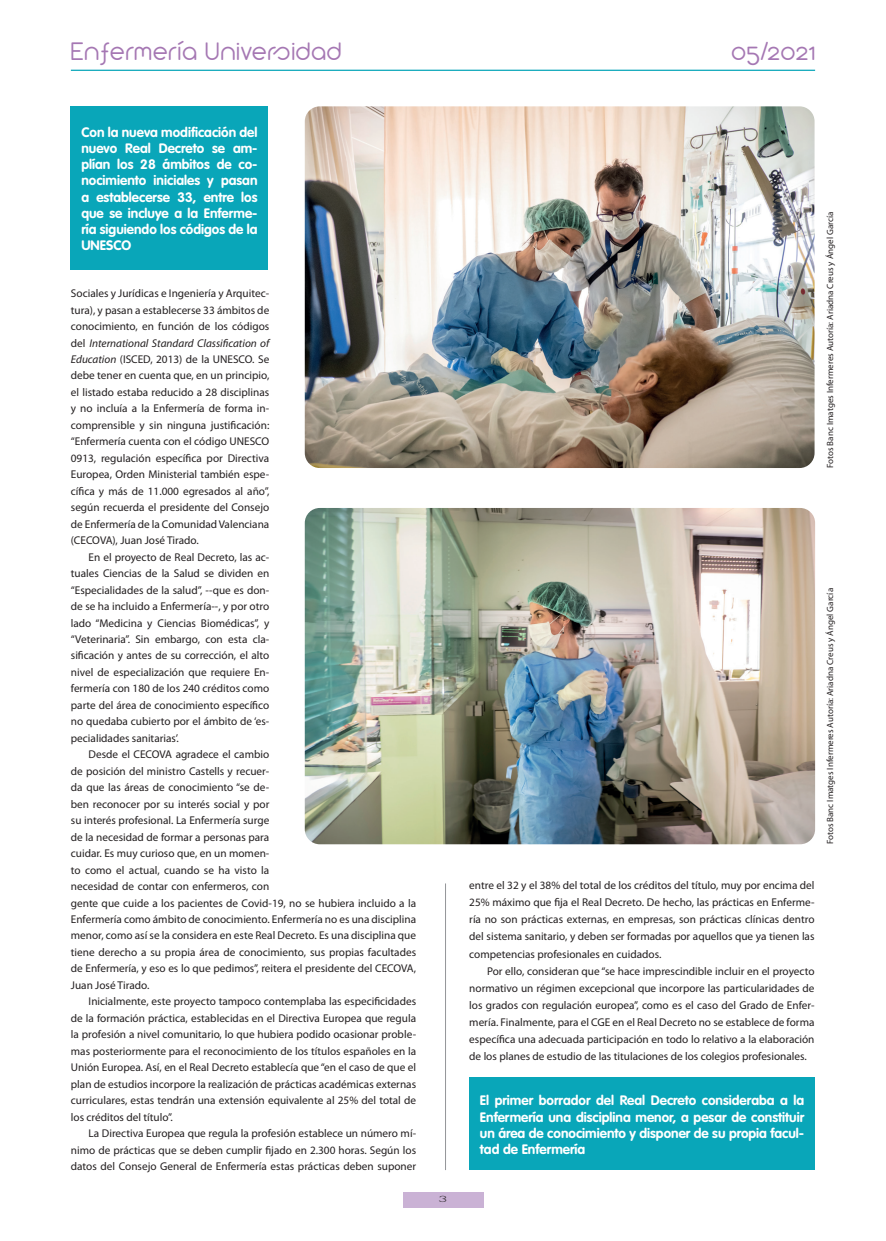
<style>
.page{position:relative;width:886px;height:1241px;background:#fff}
.page>*{position:absolute;margin:0;border:0;box-sizing:border-box;transform-origin:0 0}
.t1{font:300 27.5px "Arista 2.0 Alternate";letter-spacing:.04em;color:#a577b3}
.t2{font:700 13.5px/16.2px "VAG Rounded";color:#fff;text-align:justify}
.t3{font:11.25px/16.5px "Myriad Pro";color:#231f20;text-align:justify}
.t4{font:9px "Myriad Pro";color:#231f20}
.t5{font:300 8.12px "Futura";color:#231f20;scale:2 1}
.s1{font-style:italic}
</style>
<div class="page">
<hr style="left:71px;top:70px;width:744px;height:1px;background:#09a6b9">
<div style="left:403px;top:1192px;width:80px;height:15px;background:#cab2d5"></div>
<hr style="left:445px;top:883px;width:1px;height:286px;background:#939598">
<img style="left:305px;top:106px;width:509px;height:362px">
<img style="left:305px;top:508px;width:510px;height:336px">
<div style="left:71px;top:106px;width:197px;height:163px;background:#09a6b9"></div>
<div style="left:469px;top:1077px;width:346px;height:92px;background:#09a6b9"></div>
<p class="t1" style="left:71px;top:35px;width:272px">Enfermería Universidad</p>
<p class="t1" style="left:731px;top:35px;width:85px">05/2021</p>
<p class="t2" style="left:81px;top:124px;width:178px">Con la nueva modificación del nuevo Real Decreto se am&shy;plían los 28 ámbitos de co&shy;nocimiento iniciales y pasan a establecerse 33, entre los que se incluye a la Enferme&shy;ría siguiendo los códigos de la UNESCO</p>
<p class="t3" style="left:71px;top:285px;width:200px">Sociales y Jurídicas e Ingeniería y Arquitec&shy;tura), y pasan a establecerse 33 ámbitos de conocimiento, en función de los códigos del <span class="s1">International Standard Classification of Education</span> (ISCED, 2013) de la UNESCO. Se debe tener en cuenta que, en un principio, el listado estaba reducido a 28 disciplinas y no incluía a la Enfermería de forma in&shy;comprensible y sin ninguna justificación: “Enfermería cuenta con el código UNESCO 0913, regulación específica por Directiva Europea, Orden Ministerial también espe&shy;cífica y más de 11.000 egresados al año”, según recuerda el presidente del Consejo de Enfermería de la Comunidad Valenciana (CECOVA), Juan José Tirado.</p>
<p class="t3" style="left:71px;top:548px;width:200px;text-indent:18px">En el proyecto de Real Decreto, las ac&shy;tuales Ciencias de la Salud se dividen en “Especialidades de la salud”, --que es don&shy;de se ha incluido a Enfermería--, y por otro lado “Medicina y Ciencias Biomédicas”, y “Veterinaria”. Sin embargo, con esta cla&shy;sificación y antes de su corrección, el alto nivel de especialización que requiere En&shy;fermería con 180 de los 240 créditos como parte del área de conocimiento específico no quedaba cubierto por el ámbito de ‘es&shy;pecialidades sanitarias’.</p>
<p class="t3" style="left:71px;top:746px;width:347px;text-align:left;text-indent:18px">Desde el CECOVA agradece el cambio<br>de posición del ministro Castells y recuer-<br>da que las áreas de conocimiento “se de-<br>ben reconocer por su interés social y por<br>su interés profesional. La Enfermería surge<br>de la necesidad de formar a personas para<br>cuidar. Es muy curioso que, en un momen-<br>to como el actual, cuando se ha visto la<br>necesidad de contar con enfermeros, con<br>gente que cuide a los pacientes de Covid-19, no se hubiera incluido a la Enfermería como ámbito de conocimiento. Enfermería no es una disciplina menor, como así se la considera en este Real Decreto. Es una disciplina que tiene derecho a su propia área de conocimiento, sus propias facultades de Enfermería, y eso es lo que pedimos”, reitera el presidente del CECOVA, Juan José Tirado.</p>
<p class="t3" style="left:71px;top:993px;width:347px;text-indent:18px">Inicialmente, este proyecto tampoco contemplaba las especificidades de la formación práctica, establecidas en el Directiva Europea que regula la profesión a nivel comunitario, lo que hubiera podido ocasionar proble&shy;mas posteriormente para el reconocimiento de los títulos españoles en la Unión Europea. Así, en el Real Decreto establecía que “en el caso de que el plan de estudios incorpore la realización de prácticas académicas externas curriculares, estas tendrán una extensión equivalente al 25% del total de los créditos del título”.</p>
<p class="t3" style="left:71px;top:1125px;width:347px;text-indent:18px">La Directiva Europea que regula la profesión establece un número mí&shy;nimo de prácticas que se deben cumplir fijado en 2.300 horas. Según los datos del Consejo General de Enfermería estas prácticas deben suponer</p>
<p class="t4" style="left:825px;top:468px;width:258px;rotate:-90deg">Fotos Banc Imatges Infermeres Autoría: Ariadna Creus y Ángel García</p>
<p class="t5" style="left:438px;top:1193px;width:7px">3</p>
<p class="t4" style="left:825px;top:844px;width:258px;rotate:-90deg">Fotos Banc Imatges Infermeres Autoría: Ariadna Creus y Ángel García</p>
<p class="t3" style="left:469px;top:876px;width:347px;line-height:17.1px">entre el 32 y el 38% del total de los créditos del título, muy por encima del 25% máximo que fija el Real Decreto. De hecho, las prácticas en Enferme&shy;ría no son prácticas externas, en empresas, son prácticas clínicas dentro del sistema sanitario, y deben ser formadas por aquellos que ya tienen las competencias profesionales en cuidados.</p>
<p class="t3" style="left:469px;top:962px;width:347px;line-height:17.1px;text-indent:18px">Por ello, consideran que “se hace imprescindible incluir en el proyecto normativo un régimen excepcional que incorpore las particularidades de los grados con regulación europea”, como es el caso del Grado de Enfer&shy;mería. Finalmente, para el CGE en el Real Decreto no se establece de forma específica una adecuada participación en todo lo relativo a la elaboración de los planes de estudio de las titulaciones de los colegios profesionales.</p>
<p class="t2" style="left:480px;top:1092px;width:326px">El primer borrador del Real Decreto consideraba a la Enfermería una disciplina menor, a pesar de constituir un área de conocimiento y disponer de su propia facul&shy;tad de Enfermería</p>
</div>
